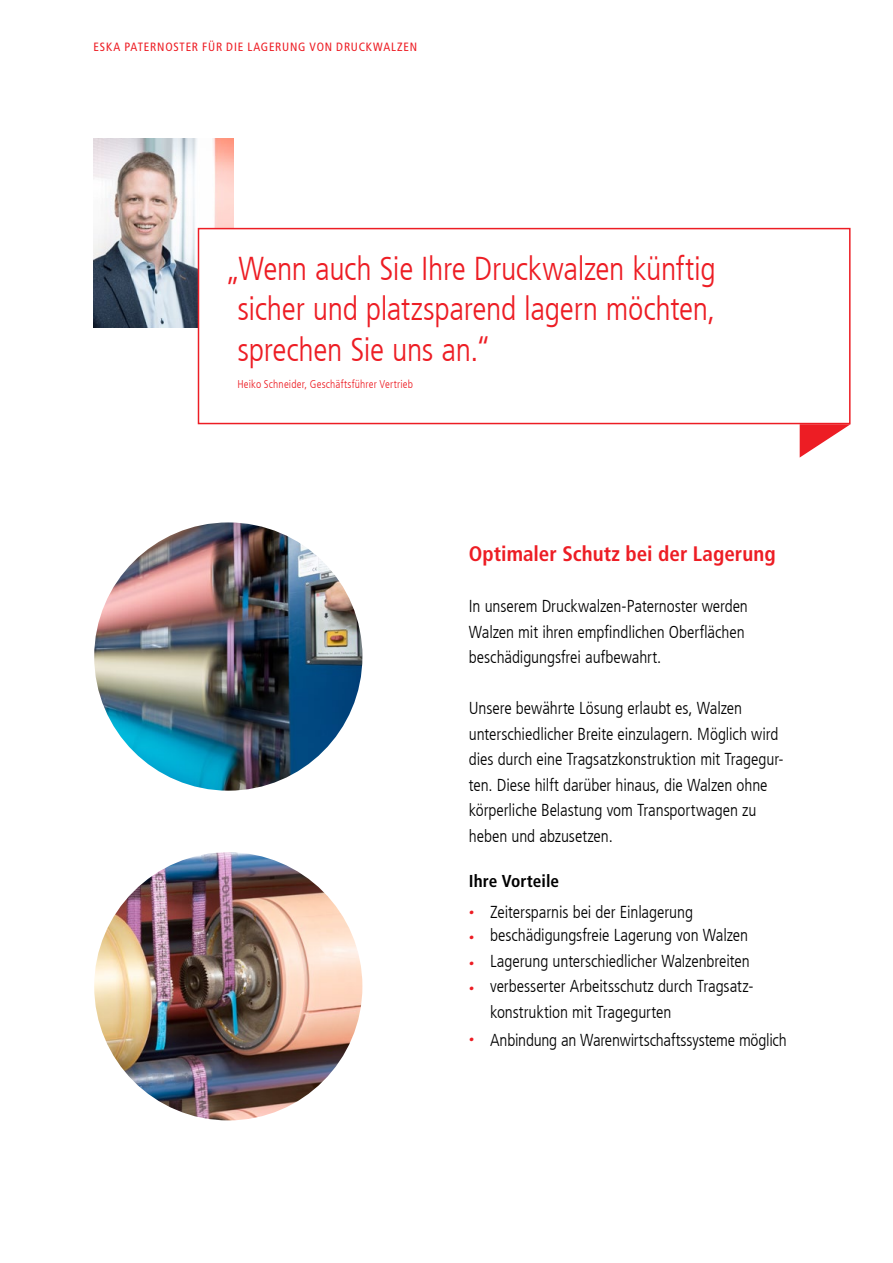
<style>
.page{position:relative;width:893px;height:1263px;background:#fff}
.page>*{position:absolute;margin:0;border:0;box-sizing:border-box;transform-origin:0 0}
.t1{font:300 condensed 33px/40.5px "Frutiger LT Com";letter-spacing:-.01em;color:#ed1d24;text-align:justify}
.t2{font:700 condensed 21px "Frutiger LT Com";color:#ed1d24}
.t3{font:300 condensed 17.25px/25.5px "Frutiger LT Com";letter-spacing:-.005em;color:#000}
.t4{font:700 condensed 17.25px "Frutiger LT Com";color:#000}
.t5{font:condensed 12px "Frutiger LT Com";letter-spacing:.065em;color:#ed1d24}
.t6{font:300 condensed 11.25px "Frutiger LT Com";letter-spacing:.015em;color:#ed1d24}
.s1{font-size:10.5px;color:#ed1d24}
</style>
<div class="page">
<img style="left:94px;top:138px;width:140px;height:189px">
<div style="left:198px;top:229px;width:652px;height:194px;background:#fff"></div>
<div style="left:198px;top:228px;width:652px;height:196px;border:2px solid #ed1d24"></div>
<svg style="left:800px;top:424px;width:50px;height:33px"></svg>
<img style="left:94px;top:852px;width:268px;height:268px;border-radius:134px">
<img style="left:94px;top:522px;width:268px;height:269px;border-radius:134px">
<p class="t5" style="left:94px;top:40px;width:325px">ESKA PATERNOSTER FÜR DI E LAGERUNG VON DRUCKWALZEN</p>
<h1 class="t1" style="left:238px;top:248px;width:480px;text-indent:-13px">„Wenn auch Sie Ihre Druckwalzen künftig sicher und platzsparend lagern möchten, sprechen Sie uns an.“</h1>
<p class="t6" style="left:238px;top:377px;width:177px">Heiko Schneider, Geschäftsführer Vertrieb</p>
<p class="t2" style="left:469px;top:541px;width:308px">Optimaler Schutz bei der Lagerung</p>
<p class="t3" style="left:469px;top:594px;width:281px">In unserem Druckwalzen-Paternoster werden<br>Walzen mit ihren empfindlichen Oberflächen beschädigungsfrei aufbewahrt.</p>
<p class="t3" style="left:469px;top:696px;width:316px">Unsere bewährte Lösung erlaubt es, Walzen unterschiedlicher Breite einzulagern. Möglich wird dies durch eine Tragsatzkonstruktion mit Tragegur&shy;ten. Diese hilft darüber hinaus, die Walzen ohne körperliche Belastung vom Transportwagen zu heben und abzusetzen.</p>
<p class="t4" style="left:469px;top:870px;width:92px">Ihre Vorteile</p>
<p class="t3" style="left:469px;top:900px;width:226px"><span class="s1">•</span> Zeitersparnis bei der Einlagerung</p>
<p class="t3" style="left:469px;top:923px;width:281px"><span class="s1">•</span> beschädigungsfreie Lagerung von Walzen</p>
<p class="t3" style="left:469px;top:948px;width:282px"><span class="s1">•</span> Lagerung unterschiedlicher Walzenbreiten</p>
<p class="t3" style="left:490px;top:974px;width:265px;text-indent:-21px"><span class="s1">•</span> verbesserter Arbeitsschutz durch Tragsatz&shy;konstruktion mit Tragegurten</p>
<p class="t3" style="left:469px;top:1027px;width:319px"><span class="s1">•</span> Anbindung an Warenwirtschaftssysteme möglich</p>
</div>
